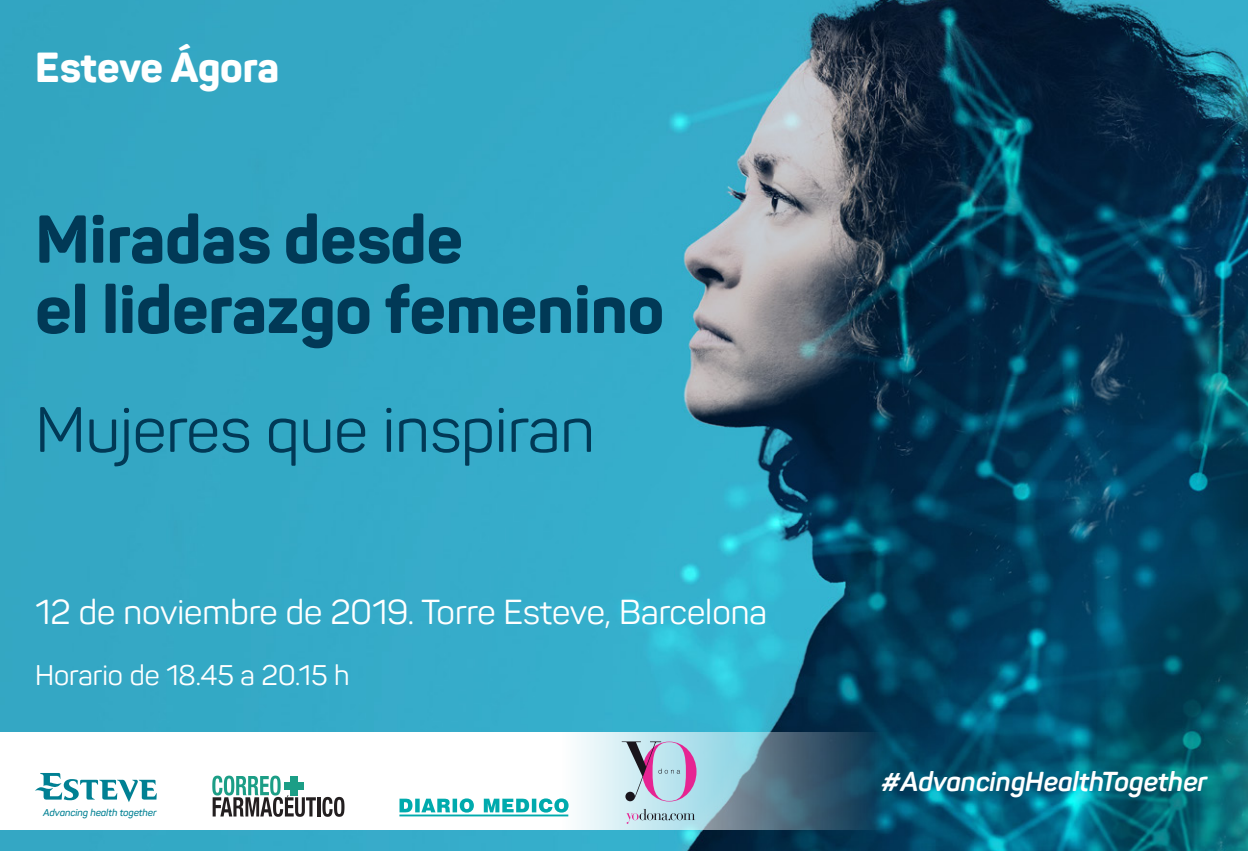
<style>
.page{position:relative;width:1248px;height:851px;background:#fff}
.page>*{position:absolute;margin:0;border:0;box-sizing:border-box;transform-origin:0 0}
.t1{font:800 66.6px/70.2px "Panton";color:#013956}
.t2{font:63px "Panton";color:#013956}
.t3{font:800 41.4px "Panton";color:#fff}
.t4{font:34.2px "Panton";color:#fff}
.Acte{font:28px "Panton";color:#fff}
.t5{font:italic 700 27px "Panton";color:#fff}
.t6{font:italic 600 9.8px "Panton";color:#008093}
</style>
<div class="page">
<img style="left:0;top:0;width:1247px;height:850px">
<svg style="left:0;top:732px;width:1247px;height:97px"></svg>
<svg style="left:35px;top:772px;width:122px;height:30px"></svg>
<hr style="left:317px;top:797px;width:3px;height:19px;background:#231f20">
<svg style="left:322px;top:796px;width:22px;height:20px"></svg>
<svg style="left:212px;top:775px;width:104px;height:41px"></svg>
<hr style="left:399px;top:814px;width:169px;height:2px;background:#00aaad">
<svg style="left:399px;top:798px;width:169px;height:14px"></svg>
<svg style="left:621px;top:741px;width:75px;height:60px;background:#bbb3ce"></svg>
<div style="left:625px;top:791px;width:10px;height:10px;background:#19151c;border-radius:50%"></div>
<svg style="left:626px;top:808px;width:69px;height:15px"></svg>
<p class="t3" style="left:35px;top:41px;width:245px">Esteve Ágora</p>
<p class="t1" style="left:35px;top:203px;width:630px">Miradas desde<br>el liderazgo femenino</p>
<p class="t2" style="left:35px;top:391px;width:561px">Mujeres que inspiran</p>
<p class="t4" style="left:35px;top:591px;width:733px">12 de noviembre de 2019. Torre Esteve, Barcelona</p>
<p class="Acte" style="left:35px;top:658px;width:316px">Horario de 18.45 a 20.15 h</p>
<p class="t6" style="left:43px;top:806px;width:115px">Advancing health together</p>
<p class="t5" style="left:881px;top:764px;width:327px">#AdvancingHealthTogether</p>
</div>
